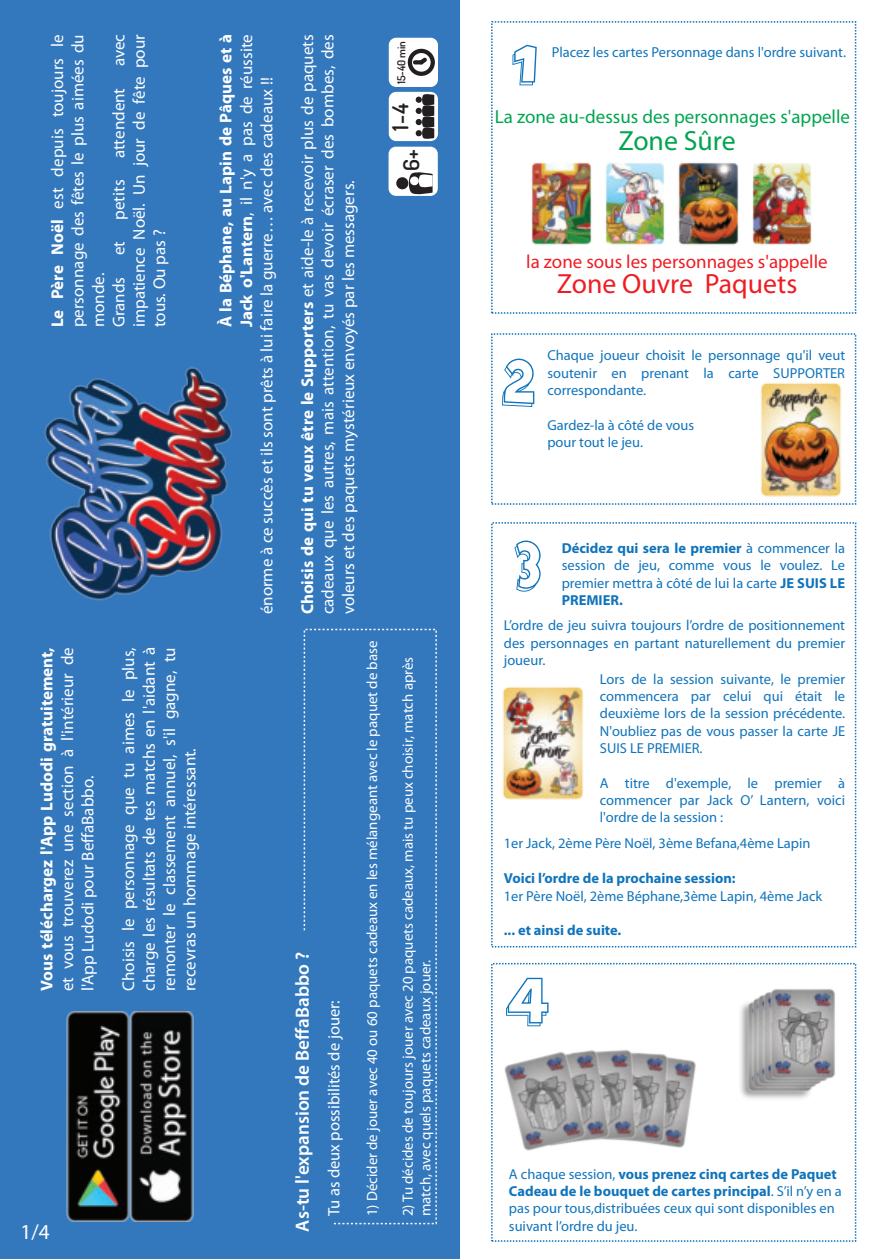
<style>
.page{position:relative;width:893px;height:1259px;background:#fff}
.page>*{position:absolute;margin:0;border:0;box-sizing:border-box;transform-origin:0 0}
.t1{font:69px "Cartoon 2 US";color:#1074bc}
.t2{font:27.75px "Myriad Pro";color:#ee1d23}
.t3{font:27.75px "Myriad Pro";color:#00a54f}
.t4{font:600 22.2px "Dosis";color:#231f20}
.t5{font:21.3px "Myriad Pro";color:#fff}
.t6{font:600 19.2px "Myriad Pro";color:#fff}
.t7{font:18.9px "Myriad Pro";color:#00a54f}
.t8{font:18.9px "Myriad Pro";color:#ee1d23}
.t9{font:16.95px/20.4px "Myriad Pro";color:#fff;text-align:justify}
.t10{font:700 16.95px "Myriad Pro";color:#fff}
.t11{font:16.5px "Myriad Pro";color:#fff}
.t12{font:14.85px/17.9px "Myriad Pro";color:#fff}
.t13{font:14.4px/17.4px "Myriad Pro";color:#1074bc;text-align:justify}
.t14{font:700 14.4px "Myriad Pro";color:#1074bc}
.t15{font:600 11.1px "Dosis";color:#231f20}
.s1{font-weight:700}
</style>
<div class="page">
<div style="left:491px;top:333px;width:365px;height:172px;border:2px dashed #1074bc"></div>
<div style="left:0;top:0;width:459px;height:1259px;background:#3378bd"></div>
<svg style="left:303px;top:628px;width:134px;height:597px"></svg>
<img style="left:44px;top:367px;width:188px;height:234px">
<img style="left:67px;top:1011px;width:126px;height:210px">
<img style="left:752px;top:163px;width:60px;height:82px">
<img style="left:531px;top:162px;width:61px;height:83px">
<img style="left:605px;top:163px;width:60px;height:82px">
<img style="left:678px;top:162px;width:61px;height:83px">
<img style="left:760px;top:383px;width:82px;height:114px">
<img style="left:502px;top:686px;width:82px;height:114px">
<img style="left:740px;top:1004px;width:70px;height:95px">
<img style="left:745px;top:1002px;width:67px;height:91px">
<img style="left:751px;top:998px;width:64px;height:91px">
<img style="left:756px;top:995px;width:64px;height:91px">
<img style="left:761px;top:992px;width:65px;height:91px">
<img style="left:768px;top:989px;width:67px;height:91px">
<img style="left:668px;top:1057px;width:28px;height:91px">
<img style="left:639px;top:1053px;width:32px;height:93px">
<img style="left:613px;top:1050px;width:26px;height:92px">
<img style="left:590px;top:1050px;width:23px;height:91px">
<img style="left:504px;top:1050px;width:86px;height:101px">
<div style="left:389px;top:92px;width:49px;height:49px;background:#fff;border-radius:7px"></div>
<svg style="left:416px;top:94px;width:18px;height:45px"></svg>
<div style="left:389px;top:147px;width:49px;height:49px;background:#fff;border-radius:7px"></div>
<div style="left:396px;top:177px;width:12px;height:12px;background:#231f20;border-radius:50%"></div>
<svg style="left:408px;top:172px;width:25px;height:24px"></svg>
<div style="left:410px;top:176px;width:9px;height:9px;background:#fff;border-radius:50%"></div>
<div style="left:389px;top:38px;width:49px;height:49px;background:#fff;border-radius:7px"></div>
<svg style="left:410px;top:51px;width:23px;height:23px"></svg>
<div style="left:408px;top:49px;width:27px;height:27px;border:4px solid #231f20;border-radius:50%"></div>
<svg style="left:415px;top:54px;width:16px;height:14px"></svg>
<p class="t9" style="left:110px;top:327px;width:294px;text-indent:261px;rotate:-90deg">avec impatience Noël. Un jour de fête pour tous. Ou pas ?</p>
<p class="t10" style="left:217px;top:327px;width:294px;rotate:-90deg">À la Béphane, au Lapin de Pâques et à</p>
<p class="t9" style="left:238px;top:327px;width:295px;rotate:-90deg"><span class="s1">Jack o'Lantern</span>, il n'y a pas de réussite</p>
<p class="t9" style="left:49px;top:327px;width:295px;text-align:left;rotate:-90deg"><span class="s1">Le Père Noël</span> est depuis toujours le personnage des fêtes le plus aimées du monde.<br>Grands</p>
<p class="t9" style="left:258px;top:614px;width:538px;rotate:-90deg">énorme à ce succès et ils sont prêts à lui faire la guerre… avec des cadeaux !!</p>
<p class="t9" style="left:110px;top:158px;width:72px;rotate:-90deg">attendent</p>
<p class="t9" style="left:110px;top:220px;width:42px;rotate:-90deg">petits</p>
<p class="t9" style="left:110px;top:255px;width:16px;rotate:-90deg">et</p>
<p class="t10" style="left:38px;top:991px;width:345px;rotate:-90deg">Vous téléchargez l'App Ludodi gratuitement,</p>
<p class="t9" style="left:59px;top:991px;width:345px;rotate:-90deg">et vous trouverez une section à l'intérieur de l'App Ludodi pour BeffaBabbo.</p>
<p class="t9" style="left:120px;top:991px;width:345px;rotate:-90deg">Choisis le personnage que tu aimes le plus, charge les résultats de tes matchs en l'aidant à remonter le classement annuel, s'il gagne, tu recevras un hommage intéressant.</p>
<h3 class="t5" style="left:21px;top:1223px;width:31px">1/4</h3>
<p class="t9" style="left:299px;top:614px;width:581px;rotate:-90deg"><span class="s1">Choisis de qui tu veux être le Supporters</span> et aide-le à recevoir plus de paquets cadeaux que les autres, mais attention, tu vas devoir écraser des bombes, des voleurs et des paquets mystérieux envoyés par les messagers.</p>
<h3 class="t6" style="left:295px;top:1231px;width:281px;rotate:-90deg">As-tu l'expansion de BeffaBabbo ?</h3>
<p class="t11" style="left:327px;top:1216px;width:218px;rotate:-90deg">Tu as deux possibilités de jouer:</p>
<p class="t12" style="left:364px;top:1216px;width:577px;rotate:-90deg">1) Décider de jouer avec 40 ou 60 paquets cadeaux en les mélangeant avec le paquet de base</p>
<p class="t15" style="left:395px;top:84px;width:45px;rotate:-90deg">15-40 min</p>
<h3 class="t4" style="left:388px;top:131px;width:29px;rotate:-90deg">1-4</h3>
<h3 class="t4" style="left:399px;top:171px;width:23px;rotate:-90deg">6+</h3>
<p class="t12" style="left:400px;top:1216px;width:561px;rotate:-90deg">2) Tu décides de toujours jouer avec 20 paquets cadeaux, mais tu peux choisir, match après match, avec quels paquets cadeaux jouer.</p>
<h1 class="t1" style="left:511px;top:20px;width:28px">1</h1>
<p class="t13" style="left:552px;top:44px;width:296px">Placez les cartes Personnage dans l'ordre suivant.</p>
<h3 class="t7" style="left:495px;top:110px;width:357px">La zone au-dessus des personnages s'appelle</h3>
<h2 class="t3" style="left:618px;top:130px;width:119px">Zone Sûre</h2>
<h3 class="t8" style="left:526px;top:254px;width:303px">la zone sous les personnages s'appelle</h3>
<h2 class="t2" style="left:557px;top:273px;width:242px">Zone Ouvre Paquets</h2>
<h1 class="t1" style="left:501px;top:338px;width:37px">2</h1>
<p class="t13" style="left:547px;top:348px;width:299px">Chaque joueur choisit le personnage qu'il veut soutenir en prenant la carte SUPPORTER correspondante.</p>
<p class="t13" style="left:547px;top:417px;width:148px">Gardez-la à côté de vous pour tout le jeu.</p>
<h1 class="t1" style="left:512px;top:525px;width:34px">3</h1>
<p class="t13" style="left:562px;top:540px;width:285px"><span class="s1">Décidez qui sera le premier</span> à commencer la session de jeu, comme vous le voulez. Le premier mettra à côté de lui la carte <span class="s1">JE SUIS LE PREMIER.</span></p>
<p class="t13" style="left:504px;top:618px;width:343px">L’ordre de jeu suivra toujours l’ordre de positionnement</p>
<p class="t13" style="left:504px;top:635px;width:343px">des personnages en partant naturellement du premier</p>
<p class="t13" style="left:504px;top:653px;width:43px">joueur.</p>
<p class="t13" style="left:600px;top:671px;width:247px">Lors de la session suivante, le premier</p>
<p class="t13" style="left:600px;top:688px;width:247px">commencera par celui qui était le</p>
<p class="t13" style="left:600px;top:706px;width:247px">deuxième lors de la session précédente.</p>
<p class="t13" style="left:600px;top:723px;width:247px">N'oubliez pas de vous passer la carte JE</p>
<p class="t13" style="left:600px;top:740px;width:104px">SUIS LE PREMIER.</p>
<p class="t13" style="left:600px;top:775px;width:247px">A titre d'exemple, le premier à commencer par Jack O’ Lantern, voici l'ordre de la session :</p>
<p class="t13" style="left:504px;top:836px;width:308px">1er Jack, 2ème Père Noël, 3ème Befana,4ème Lapin</p>
<p class="t14" style="left:504px;top:871px;width:233px">Voici l’ordre de la prochaine session:</p>
<p class="t13" style="left:504px;top:888px;width:320px">1er Père Noël, 2ème Béphane,3ème Lapin, 4ème Jack</p>
<p class="t14" style="left:504px;top:923px;width:119px">... et ainsi de suite.</p>
<h1 class="t1" style="left:504px;top:959px;width:48px">4</h1>
<p class="t13" style="left:509px;top:1166px;width:334px;text-align:left">A chaque session, <span class="s1">vous prenez cinq cartes de Paquet Cadeau de le bouquet de cartes principal</span>. S’il n’y en a pas pour tous,distribuées ceux qui sont disponibles en suivant l’ordre du jeu.</p>
</div>
